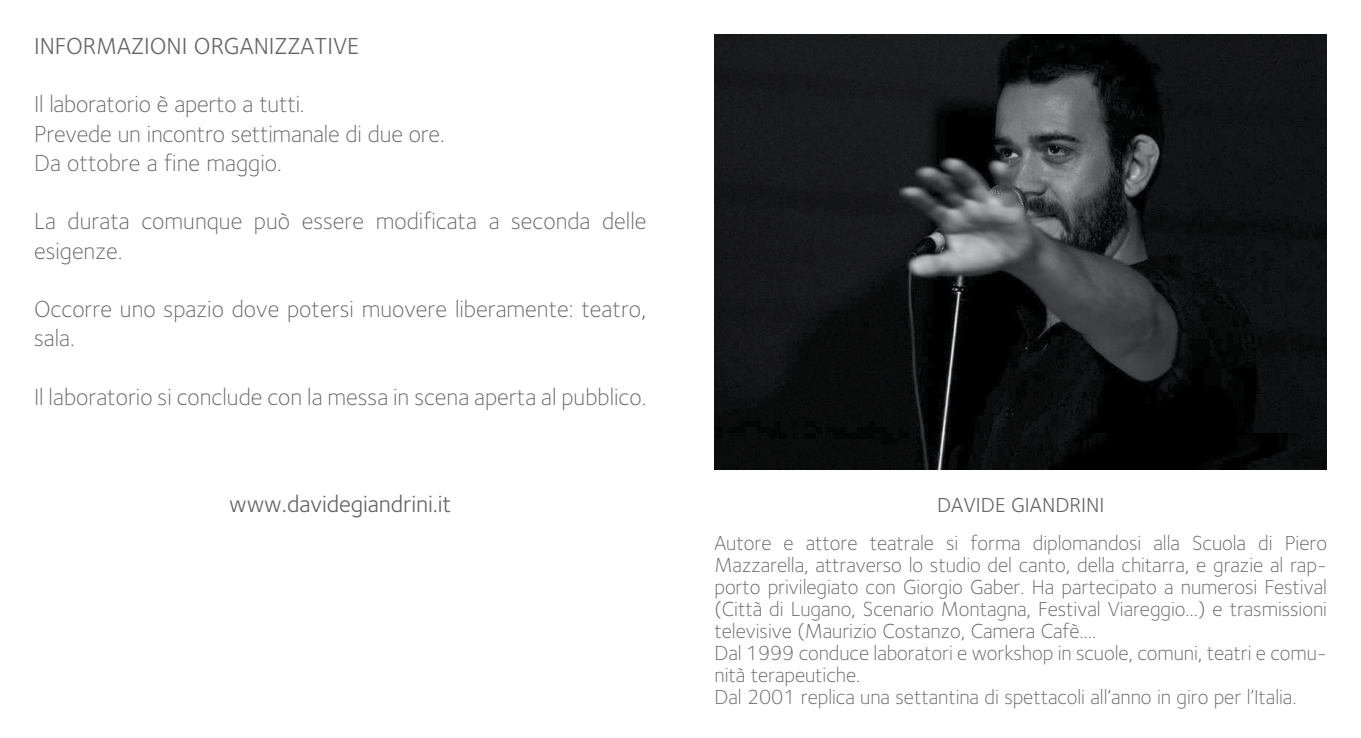
<style>
.page{position:relative;width:1361px;height:738px;background:#fff}
.page>*{position:absolute;margin:0;border:0;box-sizing:border-box;transform-origin:0 0}
.t1{font:300 24px/29.2px "Foundry Sterling";color:#646567}
.t2{font:24px "Foundry Sterling";color:#646567}
.t3{font:300 21px/22px "Foundry Sterling";letter-spacing:-.005em;color:#646567}
.t4{font:21px "Foundry Sterling";color:#646567}
</style>
<div class="page">
<img style="left:714px;top:34px;width:613px;height:435px">
<p class="t2" style="left:34px;top:37px;width:327px">INFORMAZIONI ORGANIZZATIVE</p>
<p class="t1" style="left:34px;top:92px;width:412px">Il laboratorio è aperto a tutti.<br>Prevede un incontro settimanale di due ore.<br>Da ottobre a fine maggio.</p>
<p class="t1" style="left:34px;top:209px;width:614px">La durata comunque può essere modificata a seconda delle esigenze.</p>
<p class="t1" style="left:34px;top:296px;width:614px">Occorre uno spazio dove potersi muovere liberamente: teatro, sala.</p>
<p class="t1" style="left:34px;top:384px;width:614px">Il laboratorio si conclude con la messa in scena aperta al pubblico.</p>
<p class="t2" style="left:229px;top:494px;width:224px">www.davidegiandrini.it</p>
<p class="t4" style="left:937px;top:497px;width:169px">DAVIDE GIANDRINI</p>
<p class="t3" style="left:714px;top:533px;width:614px">Autore e attore teatrale si forma diplomandosi alla Scuola di Piero Mazzarella, attraverso lo studio del canto, della chitarra, e grazie al rap&shy;porto privilegiato con Giorgio Gaber. Ha partecipato a numerosi Festival (Città di Lugano, Scenario Montagna, Festival Viareggio…) e trasmissioni televisive (Maurizio Costanzo, Camera Cafè….<br>Dal 1999 conduce laboratori e workshop in scuole, comuni, teatri e comu&shy;nità terapeutiche.<br>Dal 2001 replica una settantina di spettacoli all’anno in giro per l’Italia.</p>
</div>
